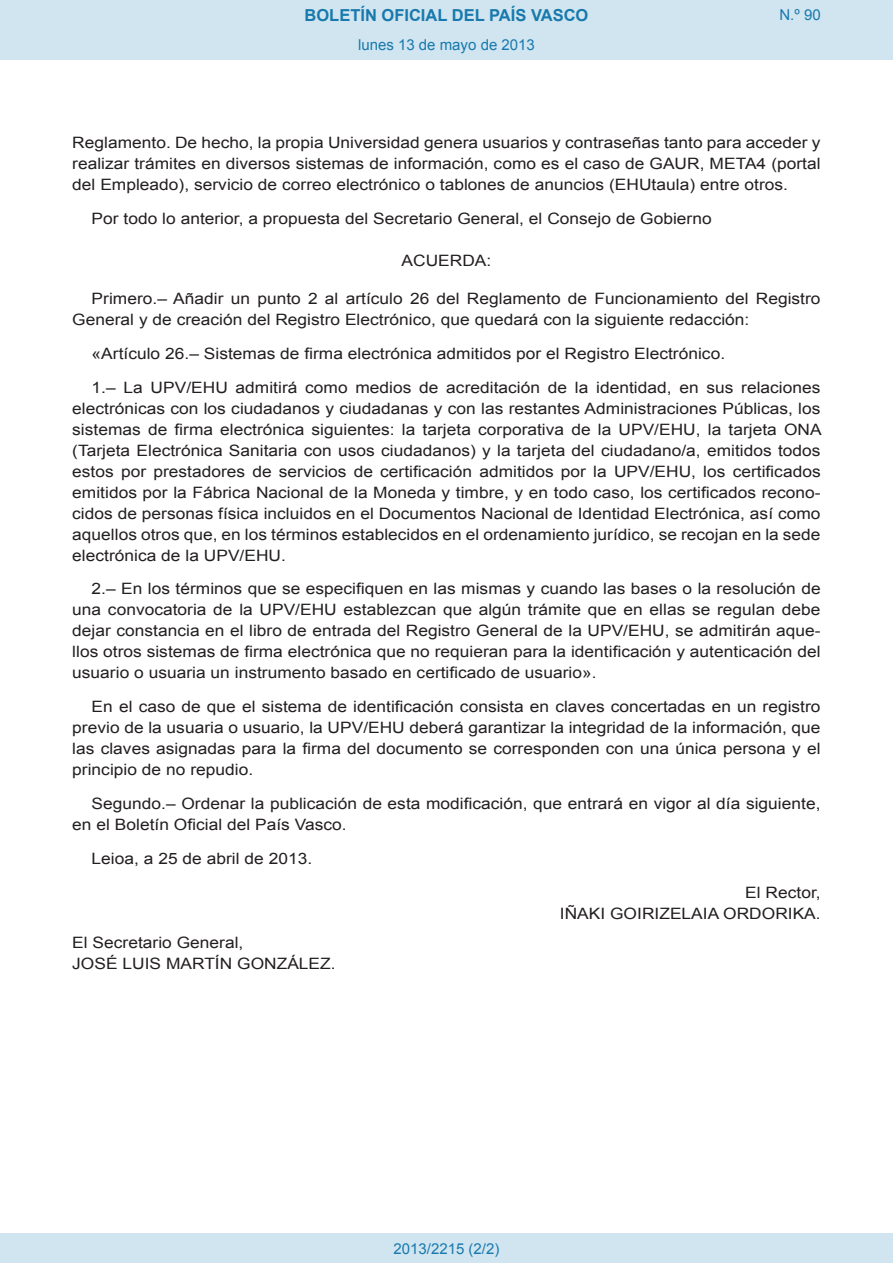
<style>
.page{position:relative;width:893px;height:1263px;background:#fff}
.page>*{position:absolute;margin:0;border:0;box-sizing:border-box;transform-origin:0 0}
.t1{font:700 16.5px "Arial";color:#1879ad}
.BOPVDetalle{font:15.6px/21px "Arial";color:#231f20;text-align:justify;scale:1.11 1}
.BOPVNombreLehen2{font:15.6px "Arial";color:#231f20;scale:1.11 1}
.BOPVFirmaLugFec{font:15.6px "Arial";color:#231f20;scale:1.11 1}
.BOPVFirmaNombre{font:15.6px "Arial";color:#231f20;scale:1.11 1}
.BOPVFirmaPuesto{font:15.6px "Arial";color:#231f20;scale:1.11 1}
.BOPVPuestoLehen2{font:15.6px "Arial";color:#231f20;scale:1.11 1}
.BOPVClave{font:15.6px "Arial";color:#231f20;scale:1.11 1}
.Paginacion_Centro{font:15px "Arial";color:#1879ad}
</style>
<div class="page">
<div style="left:0;top:0;width:893px;height:60px;background:#d0e5f0"></div>
<div style="left:0;top:1233px;width:893px;height:30px;background:#d0e5f0"></div>
<p class="t1" style="left:305px;top:4px;width:285px">BOLETÍN OFICIAL DEL PAÍS VASCO</p>
<p class="Paginacion_Centro" style="left:358px;top:35px;width:178px">lunes 13 de mayo de 2013</p>
<p class="Paginacion_Centro" style="left:779px;top:5px;width:43px">N.º 90</p>
<p class="BOPVDetalle" style="left:72px;top:132px;width:676px">Reglamento. De hecho, la propia Universidad genera usuarios y contraseñas tanto para acceder y realizar trámites en diversos sistemas de información, como es el caso de GAUR, META4 (portal del Empleado), servicio de correo electrónico o tablones de anuncios (EHUtaula) entre otros.</p>
<p class="BOPVDetalle" style="left:92px;top:208px;width:560px">Por todo lo anterior, a propuesta del Secretario General, el Consejo de Gobierno</p>
<p class="BOPVClave" style="left:402px;top:250px;width:82px">ACUERDA:</p>
<p class="BOPVDetalle" style="left:72px;top:288px;width:676px;text-indent:19px">Primero.– Añadir un punto 2 al artículo 26 del Reglamento de Funcionamiento del Registro<br>General y de creación del Registro Electrónico, que quedará con la siguiente redacción:</p>
<p class="BOPVDetalle" style="left:92px;top:343px;width:572px">«Artículo 26.– Sistemas de firma electrónica admitidos por el Registro Electrónico.</p>
<p class="BOPVDetalle" style="left:72px;top:377px;width:677px;text-indent:19px">1.– La UPV/EHU admitirá como medios de acreditación de la identidad, en sus relaciones electrónicas con los ciudadanos y ciudadanas y con las restantes Administraciones Públicas, los sistemas de firma electrónica siguientes: la tarjeta corporativa de la UPV/EHU, la tarjeta ONA (Tarjeta Electrónica Sanitaria con usos ciudadanos) y la tarjeta del ciudadano/a, emitidos todos estos por prestadores de servicios de certificación admitidos por la UPV/EHU, los certificados emitidos por la Fábrica Nacional de la Moneda y timbre, y en todo caso, los certificados recono&shy;cidos de personas física incluidos en el Documentos Nacional de Identidad Electrónica, así como aquellos otros que, en los términos establecidos en el ordenamiento jurídico, se recojan en la sede electrónica de la UPV/EHU.</p>
<p class="BOPVDetalle" style="left:72px;top:579px;width:676px;text-indent:19px">2.– En los términos que se especifiquen en las mismas y cuando las bases o la resolución de una convocatoria de la UPV/EHU establezcan que algún trámite que en ellas se regulan debe dejar constancia en el libro de entrada del Registro General de la UPV/EHU, se admitirán aque&shy;llos otros sistemas de firma electrónica que no requieran para la identificación y autenticación del usuario o usuaria un instrumento basado en certificado de usuario».</p>
<p class="BOPVDetalle" style="left:72px;top:696px;width:676px;text-indent:19px">En el caso de que el sistema de identificación consista en claves concertadas en un registro previo de la usuaria o usuario, la UPV/EHU deberá garantizar la integridad de la información, que las claves asignadas para la firma del documento se corresponden con una única persona y el principio de no repudio.</p>
<p class="BOPVDetalle" style="left:72px;top:793px;width:676px;text-indent:19px">Segundo.– Ordenar la publicación de esta modificación, que entrará en vigor al día siguiente, en el Boletín Oficial del País Vasco.</p>
<p class="BOPVFirmaLugFec" style="left:92px;top:848px;width:200px">Leioa, a 25 de abril de 2013.</p>
<p class="BOPVPuestoLehen2" style="left:745px;top:882px;width:69px">El Rector,</p>
<p class="BOPVNombreLehen2" style="left:560px;top:903px;width:237px">IÑAKI GOIRIZELAIA ORDORIKA.</p>
<p class="BOPVFirmaPuesto" style="left:72px;top:932px;width:156px">El Secretario General,</p>
<p class="BOPVFirmaNombre" style="left:72px;top:953px;width:239px">JOSÉ LUIS MARTÍN GONZÁLEZ.</p>
<p class="Paginacion_Centro" style="left:393px;top:1238px;width:107px">2013/2215 (2/2)</p>
</div>
